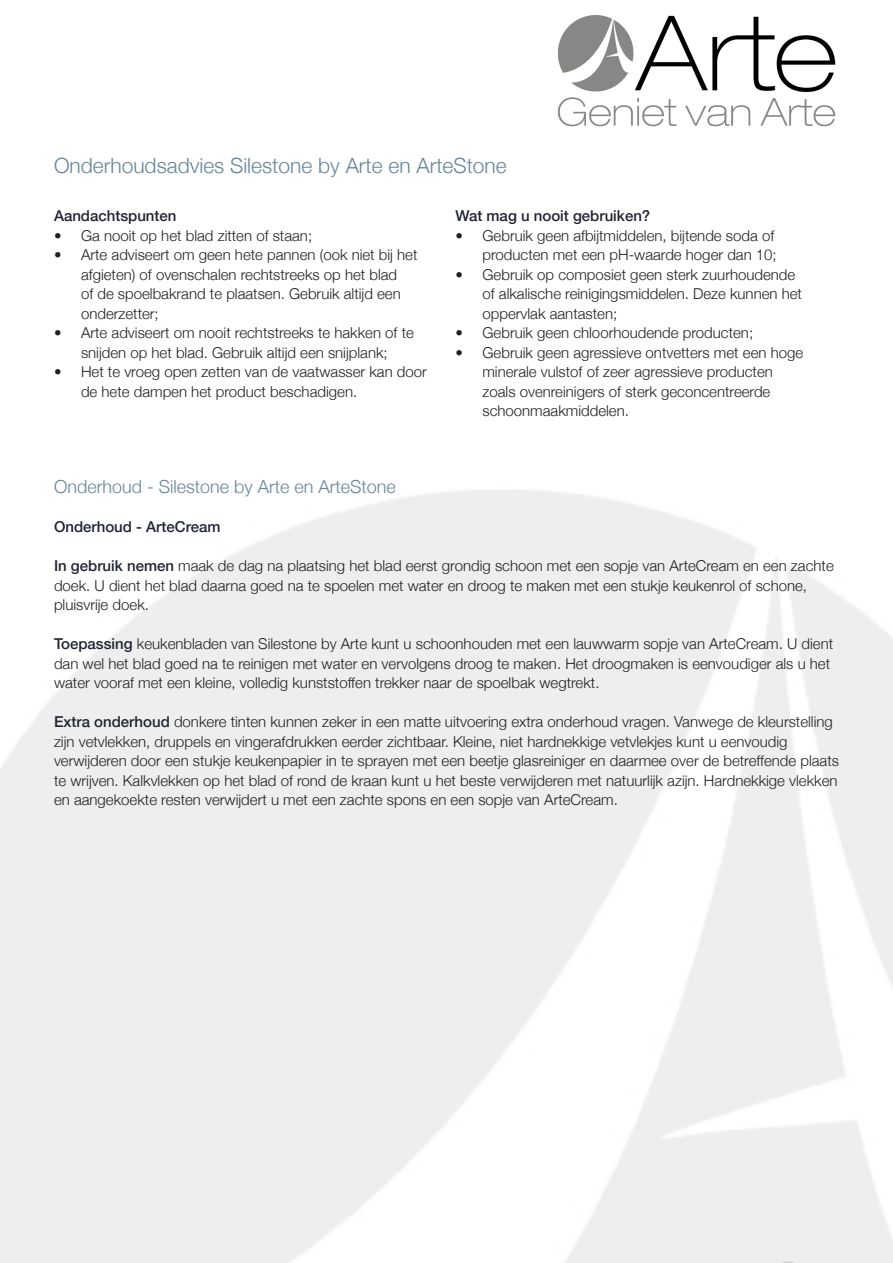
<style>
.page{position:relative;width:893px;height:1263px;background:#fff}
.page>*{position:absolute;margin:0;border:0;box-sizing:border-box;transform-origin:0 0}
.t1{font:300 21px "Helvetica Neue LT";color:#66869a}
.t2{font:300 18px "Helvetica Neue LT";color:#66869a}
.t3{font:300 15px/19.5px "Helvetica Neue LT";color:#231f20}
.t4{font:500 15px "Helvetica Neue LT";color:#1f2432}
.s1{font-weight:500;color:#1f2432}
</style>
<div class="page">
<img style="left:557px;top:14px;width:279px;height:113px">
<p class="t1" style="left:54px;top:153px;width:454px">Onderhoudsadvies Silestone by Arte en ArteStone</p>
<p class="t4" style="left:54px;top:207px;width:124px">Aandachtspunten</p>
<p class="t3" style="left:54px;top:225px;width:260px">• Ga nooit op het blad zitten of staan;</p>
<p class="t3" style="left:81px;top:245px;width:338px;text-indent:-27px">• Arte adviseert om geen hete pannen (ook niet bij het afgieten) of ovenschalen rechtstreeks op het blad<br>of de spoelbakrand te plaatsen. Gebruik altijd een onderzetter;</p>
<p class="t3" style="left:54px;top:323px;width:361px;text-align:center">• Arte adviseert om nooit rechtstreeks te hakken of te snijden op het blad. Gebruik altijd een snijplank;</p>
<p class="t3" style="left:81px;top:362px;width:347px;text-indent:-27px">• Het te vroeg open zetten van de vaatwasser kan door de hete dampen het product beschadigen.</p>
<p class="t4" style="left:455px;top:207px;width:196px">Wat mag u nooit gebruiken?</p>
<p class="t3" style="left:455px;top:225px;width:323px;text-align:right">• Gebruik geen afbijtmiddelen, bijtende soda of producten met een pH-waarde hoger dan 10;</p>
<p class="t3" style="left:482px;top:264px;width:321px;text-indent:-27px">• Gebruik op composiet geen sterk zuurhoudende of alkalische reinigingsmiddelen. Deze kunnen het oppervlak aantasten;</p>
<p class="t3" style="left:455px;top:323px;width:299px">• Gebruik geen chloorhoudende producten;</p>
<p class="t3" style="left:482px;top:342px;width:322px;text-indent:-27px">• Gebruik geen agressieve ontvetters met een hoge minerale vulstof of zeer agressieve producten zoals ovenreinigers of sterk geconcentreerde schoonmaakmiddelen.</p>
<p class="t2" style="left:54px;top:476px;width:343px">Onderhoud - Silestone by Arte en ArteStone</p>
<p class="t4" style="left:54px;top:518px;width:168px">Onderhoud - ArteCream</p>
<p class="t3" style="left:54px;top:556px;width:781px"><span class="s1">In gebruik nemen</span> maak de dag na plaatsing het blad eerst grondig schoon met een sopje van ArteCream en een zachte doek. U dient het blad daarna goed na te spoelen met water en droog te maken met een stukje keukenrol of schone, pluisvrije doek.</p>
<p class="t3" style="left:54px;top:634px;width:781px"><span class="s1">Toepassing</span> keukenbladen van Silestone by Arte kunt u schoonhouden met een lauwwarm sopje van ArteCream. U dient dan wel het blad goed na te reinigen met water en vervolgens droog te maken. Het droogmaken is eenvoudiger als u het water vooraf met een kleine, volledig kunststoffen trekker naar de spoelbak wegtrekt.</p>
<p class="t3" style="left:54px;top:712px;width:787px"><span class="s1">Extra onderhoud</span> donkere tinten kunnen zeker in een matte uitvoering extra onderhoud vragen. Vanwege de kleurstelling zijn vetvlekken, druppels en vingerafdrukken eerder zichtbaar. Kleine, niet hardnekkige vetvlekjes kunt u eenvoudig verwijderen door een stukje keukenpapier in te sprayen met een beetje glasreiniger en daarmee over de betreffende plaats te wrijven. Kalkvlekken op het blad of rond de kraan kunt u het beste verwijderen met natuurlijk azijn. Hardnekkige vlekken en aangekoekte resten verwijdert u met een zachte spons en een sopje van ArteCream.</p>
</div>
